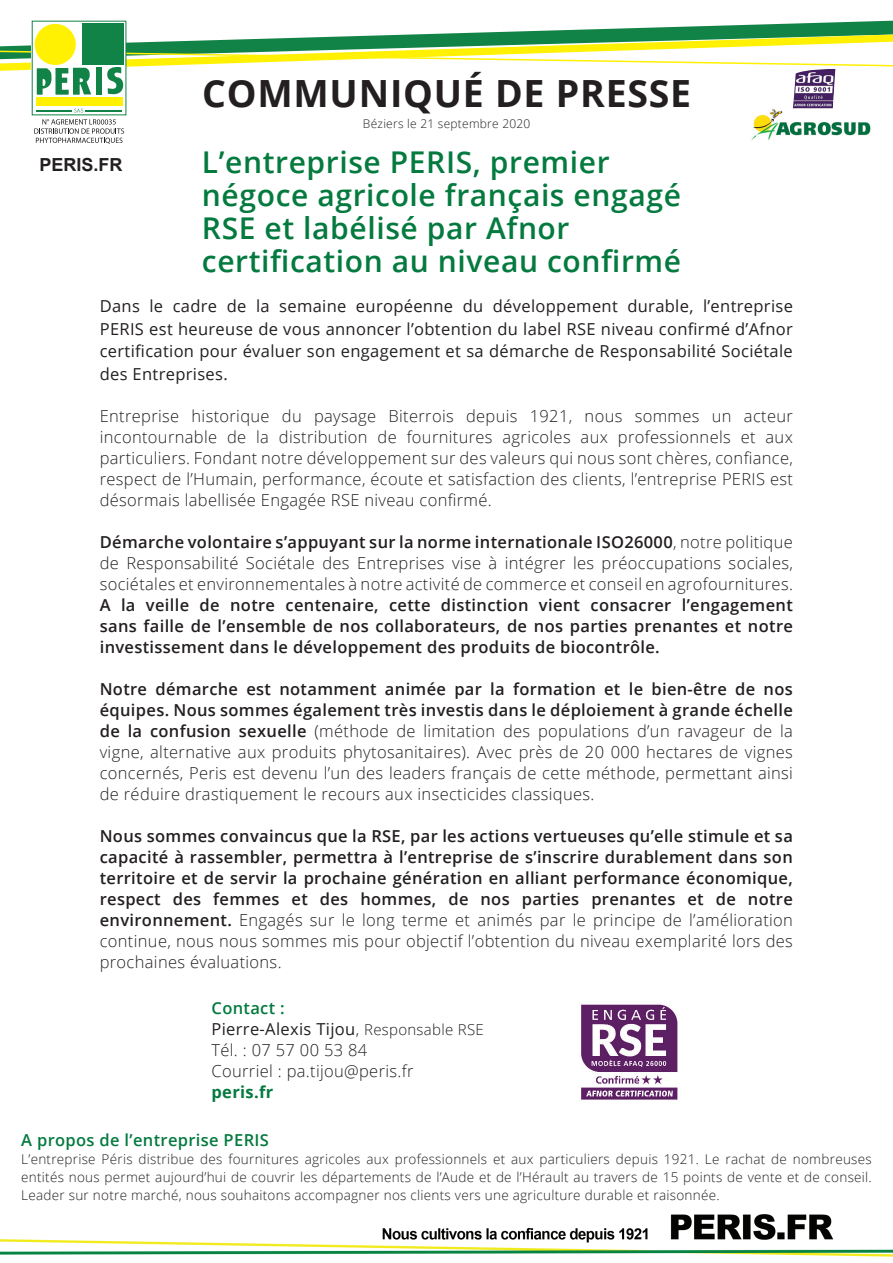
<style>
.page{position:relative;width:893px;height:1263px;background:#fff}
.page>*{position:absolute;margin:0;border:0;box-sizing:border-box;transform-origin:0 0}
.t1{font:700 37.5px "Open Sans";letter-spacing:.02em;color:#231f20}
.t2{font:600 30px/33px "Open Sans";letter-spacing:.02em;color:#047a3f}
.t3{font:700 18px "Arial";color:#231f20}
.t4{font:300 16.5px/21px "Open Sans";letter-spacing:.02em;color:#231f20;text-align:justify}
.t5{font:600 16.5px/21px "Open Sans";letter-spacing:.02em;color:#231f20;text-align:justify}
.t6{font:16.5px/22.5px "Open Sans";letter-spacing:.02em;color:#231f20;text-align:justify}
.t7{font:600 16.5px "Open Sans";letter-spacing:.02em;color:#047a3f}
.t8{font:700 16.5px "Open Sans";letter-spacing:.02em;color:#047a3f}
.t9{font:300 13.5px/18px "Open Sans";letter-spacing:.02em;color:#231f20;text-align:justify}
.t10{font:300 12px "Open Sans";letter-spacing:.02em;color:#231f20}
.s1{font-weight:600}
.s2{font-weight:300}
.s3{font-weight:600;color:#047a3f}
.s4{font-weight:400}
.s5{font-size:15px}
</style>
<div class="page">
<img style="left:0;top:1214px;width:893px;height:42px">
<svg style="left:34px;top:119px;width:90px;height:25px"></svg>
<img style="left:751px;top:108px;width:120px;height:32px">
<svg style="left:0;top:21px;width:893px;height:74px"></svg>
<div style="left:82px;top:23px;width:41px;height:42px;background:#128346"></div>
<div style="left:35px;top:24px;width:41px;height:41px;background:#fff101;border-radius:50%"></div>
<div style="left:37px;top:97px;width:86px;height:9px;background:#fff101"></div>
<hr style="left:85px;top:110px;width:37px;height:2px;background:#128346">
<hr style="left:36px;top:110px;width:36px;height:2px;background:#128346">
<svg style="left:74px;top:109px;width:9px;height:4px"></svg>
<img style="left:793px;top:69px;width:42px;height:39px">
<img style="left:581px;top:1004px;width:97px;height:96px">
<p class="t3" style="left:40px;top:152px;width:85px">PERIS.FR</p>
<h1 class="t1" style="left:202px;top:67px;width:491px">COMMUNIQUÉ DE PRESSE</h1>
<p class="t10" style="left:363px;top:115px;width:169px">Béziers le 21 septembre 2020</p>
<h2 class="t2" style="left:202px;top:145px;width:481px">L’entreprise PERIS, premier négoce agricole français engagé<br>RSE et labélisé par Afnor certification au niveau confirmé</h2>
<p class="t6" style="left:100px;top:295px;width:695px">Dans le cadre de la semaine européenne du développement durable, l’entreprise PERIS est heureuse de vous annoncer l’obtention du label RSE niveau confirmé d’Afnor certification pour évaluer son engagement et sa démarche de Responsabilité Sociétale des Entreprises.</p>
<p class="t4" style="left:100px;top:405px;width:695px">Entreprise historique du paysage Biterrois depuis 1921, nous sommes un acteur incontournable de la distribution de fournitures agricoles aux professionnels et aux particuliers. Fondant notre développement sur des valeurs qui nous sont chères, confiance, respect de l’Humain, performance, écoute et satisfaction des clients, l’entreprise PERIS est désormais labellisée Engagée RSE niveau confirmé.</p>
<p class="t4" style="left:100px;top:531px;width:695px"><span class="s1">Démarche volontaire s’appuyant sur la norme internationale ISO26000</span>, notre politique de Responsabilité Sociétale des Entreprises vise à intégrer les préoccupations sociales, sociétales et environnementales à notre activité de commerce et conseil en agrofournitures.</p>
<p class="t5" style="left:100px;top:594px;width:695px">A la veille de notre centenaire, cette distinction vient consacrer l’engagement sans faille de l’ensemble de nos collaborateurs, de nos parties prenantes et notre investissement dans le développement des produits de biocontrôle.</p>
<p class="t4" style="left:100px;top:678px;width:695px"><span class="s1">Notre démarche est notamment animée par la formation et le bien-être de nos équipes. Nous sommes également très investis dans le déploiement à grande échelle de la confusion sexuelle</span> (méthode de limitation des populations d’un ravageur de la vigne, alternative aux produits phytosanitaires). Avec près de 20 000 hectares de vignes concernés, Peris est devenu l’un des leaders français de cette méthode, permettant ainsi de réduire drastiquement le recours aux insecticides classiques.</p>
<p class="t5" style="left:100px;top:825px;width:695px">Nous sommes convaincus que la RSE, par les actions vertueuses qu’elle stimule et sa capacité à rassembler, permettra à l’entreprise de s’inscrire durablement dans son territoire et de servir la prochaine génération en alliant performance économique, respect des femmes et des hommes, de nos parties prenantes et de notre environnement. <span class="s2">Engagés sur le long terme et animés par le principe de l’amélioration continue, nous nous sommes mis pour objectif l’obtention du niveau exemplarité lors des prochaines évaluations.</span></p>
<p class="t4" style="left:212px;top:997px;width:274px;text-align:left"><span class="s3">Contact :<br></span><span class="s4">Pierre-Alexis Tijou</span>, <span class="s5">Responsable RSE<br></span>Tél. : 07 57 00 53 84<br>Courriel : pa.tijou@peris.fr</p>
<p class="t8" style="left:212px;top:1080px;width:63px">peris.fr</p>
<p class="t7" style="left:21px;top:1129px;width:249px">A propos de l’entreprise PERIS</p>
<p class="t9" style="left:21px;top:1150px;width:852px">L’entreprise Péris distribue des fournitures agricoles aux professionnels et aux particuliers depuis 1921. Le rachat de nombreuses entités nous permet aujourd’hui de couvrir les départements de l’Aude et de l’Hérault au travers de 15 points de vente et de conseil.<br>Leader sur notre marché, nous souhaitons accompagner nos clients vers une agriculture durable et raisonnée.</p>
</div>
